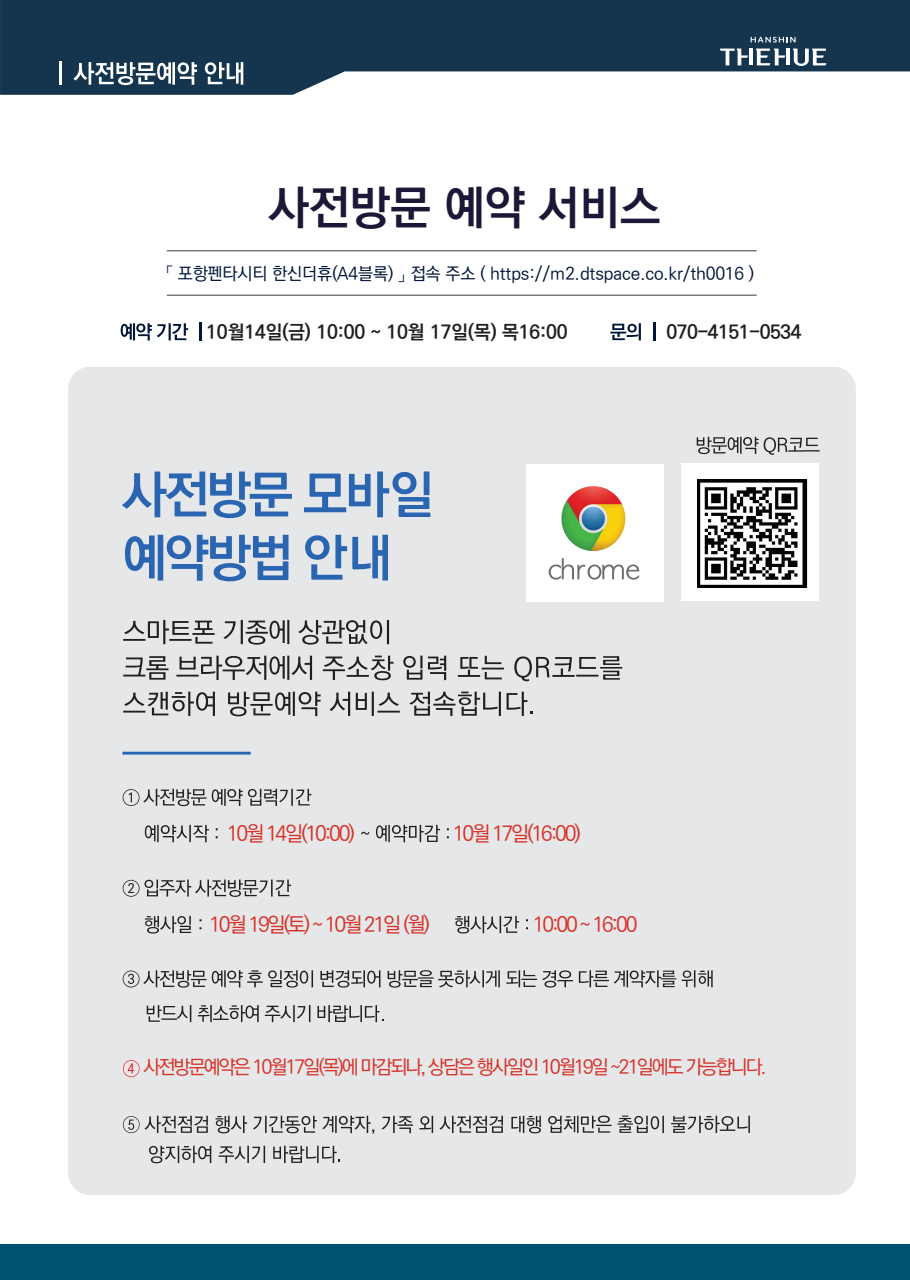
<style>
.page{position:relative;width:910px;height:1280px;background:#fff}
.page>*{position:absolute;margin:0;border:0;box-sizing:border-box;transform-origin:0 0}
.t1{font:46.5px "Ko Pub World Dotum PB";color:#1b1837}
.t2{font:20.7px "Ko Pub World Dotum PM";letter-spacing:-.1em;color:#d93228}
.t3{font:19.5px "Ko Pub World Dotum PM";letter-spacing:-.1em;color:#d93228}
.t4{font:19.05px "Ko Pub World Dotum PB";color:#231f20}
.t5{font:19.05px "Ko Pub World Dotum PB";letter-spacing:-.02em;color:#231f20}
.t6{font:17.25px "Ko Pub World Dotum PM";letter-spacing:-.01em;color:#00153a}
</style>
<div class="page">
<svg style="left:0;top:0;width:910px;height:95px;fill:#15354f"></svg>
<div style="left:68px;top:367px;width:788px;height:828px;background:#e6e7e9;border-radius:22px"></div>
<svg style="left:123px;top:620px;width:92px;height:24px"></svg>
<svg style="left:223px;top:620px;width:66px;height:25px"></svg>
<svg style="left:298px;top:620px;width:91px;height:25px"></svg>
<svg style="left:123px;top:656px;width:45px;height:24px"></svg>
<svg style="left:176px;top:656px;width:136px;height:24px"></svg>
<svg style="left:323px;top:656px;width:70px;height:24px"></svg>
<svg style="left:403px;top:656px;width:19px;height:24px"></svg>
<svg style="left:428px;top:656px;width:18px;height:24px"></svg>
<svg style="left:458px;top:656px;width:46px;height:23px"></svg>
<svg style="left:514px;top:656px;width:108px;height:25px"></svg>
<svg style="left:123px;top:692px;width:92px;height:24px"></svg>
<svg style="left:228px;top:692px;width:93px;height:24px"></svg>
<svg style="left:329px;top:692px;width:21px;height:24px"></svg>
<svg style="left:356px;top:692px;width:44px;height:24px"></svg>
<svg style="left:409px;top:692px;width:92px;height:24px"></svg>
<svg style="left:507px;top:692px;width:26px;height:24px"></svg>
<svg style="left:122px;top:471px;width:170px;height:47px"></svg>
<svg style="left:304px;top:471px;width:126px;height:46px"></svg>
<svg style="left:125px;top:535px;width:163px;height:46px"></svg>
<svg style="left:305px;top:535px;width:83px;height:45px"></svg>
<svg style="left:123px;top:789px;width:188px;height:17px"></svg>
<svg style="left:697px;top:437px;width:123px;height:18px"></svg>
<svg style="left:123px;top:879px;width:168px;height:18px"></svg>
<svg style="left:123px;top:970px;width:190px;height:18px"></svg>
<svg style="left:320px;top:970px;width:60px;height:17px"></svg>
<svg style="left:388px;top:970px;width:112px;height:18px"></svg>
<svg style="left:506px;top:970px;width:67px;height:17px"></svg>
<svg style="left:579px;top:970px;width:97px;height:17px"></svg>
<svg style="left:682px;top:970px;width:31px;height:17px"></svg>
<svg style="left:147px;top:1005px;width:44px;height:17px"></svg>
<svg style="left:198px;top:1005px;width:61px;height:17px"></svg>
<svg style="left:265px;top:1005px;width:45px;height:17px"></svg>
<svg style="left:317px;top:1005px;width:66px;height:17px"></svg>
<hr style="left:122px;top:752px;width:129px;height:3px;background:#2a65b1">
<div style="left:526px;top:465px;width:137px;height:137px;background:#fff"></div>
<div style="left:682px;top:463px;width:137px;height:138px;background:#fff"></div>
<img style="left:560px;top:485px;width:67px;height:67px;border-radius:33px">
<svg style="left:549px;top:558px;width:90px;height:22px"></svg>
<hr style="left:167px;top:250px;width:590px;height:1px;background:#6c6d70">
<hr style="left:167px;top:295px;width:590px;height:1px;background:#6c6d70">
<svg style="left:610px;top:323px;width:31px;height:17px"></svg>
<svg style="left:653px;top:323px;width:2px;height:18px"></svg>
<svg style="left:121px;top:323px;width:67px;height:18px"></svg>
<svg style="left:199px;top:323px;width:2px;height:18px"></svg>
<hr style="left:59px;top:61px;width:3px;height:24px;background:#fff">
<svg style="left:73px;top:62px;width:124px;height:23px"></svg>
<svg style="left:205px;top:62px;width:38px;height:23px"></svg>
<svg style="left:145px;top:825px;width:73px;height:17px"></svg>
<svg style="left:361px;top:825px;width:88px;height:17px"></svg>
<svg style="left:145px;top:916px;width:56px;height:17px"></svg>
<svg style="left:455px;top:916px;width:73px;height:17px"></svg>
<svg style="left:123px;top:1060px;width:17px;height:17px"></svg>
<svg style="left:123px;top:1115px;width:627px;height:19px"></svg>
<svg style="left:149px;top:1146px;width:191px;height:17px"></svg>
<hr style="left:749px;top:49px;width:3px;height:16px;background:#fff">
<hr style="left:786px;top:49px;width:4px;height:16px;background:#fff">
<svg style="left:720px;top:49px;width:28px;height:16px"></svg>
<svg style="left:756px;top:49px;width:29px;height:16px"></svg>
<svg style="left:793px;top:49px;width:33px;height:17px"></svg>
<svg style="left:751px;top:37px;width:45px;height:6px"></svg>
<div style="left:0;top:1244px;width:910px;height:36px;background:#005471"></div>
<img style="left:697px;top:479px;width:110px;height:109px">
<h1 class="t1" style="left:269px;top:174px;width:393px">사전방문 예약 서비스</h1>
<p class="t6" style="left:165px;top:261px;width:591px">「 포항펜타시티 한신더휴(A4블록) 」 접속 주소 ( https://m2.dtspace.co.kr/th0016 )</p>
<p class="t4" style="left:206px;top:318px;width:363px">10월14일(금) 10:00 ~ 10월 17일(목) 목16:00</p>
<p class="t5" style="left:666px;top:318px;width:137px">070-4151-0534</p>
<p class="t2" style="left:227px;top:819px;width:129px">10월 14일(10:00)</p>
<p class="t2" style="left:453px;top:819px;width:129px">10월 17일(16:00)</p>
<p class="t2" style="left:209px;top:910px;width:222px">10월 19일(토) ~ 10월 21일 (월)</p>
<p class="t2" style="left:533px;top:910px;width:106px">10:00 ~ 16:00</p>
<p class="t3" style="left:144px;top:1054px;width:624px">사전방문예약은 10월17일(목)에 마감되나, 상담은 행사일인 10월19일 ~21일에도 가능합니다.</p>
</div>
